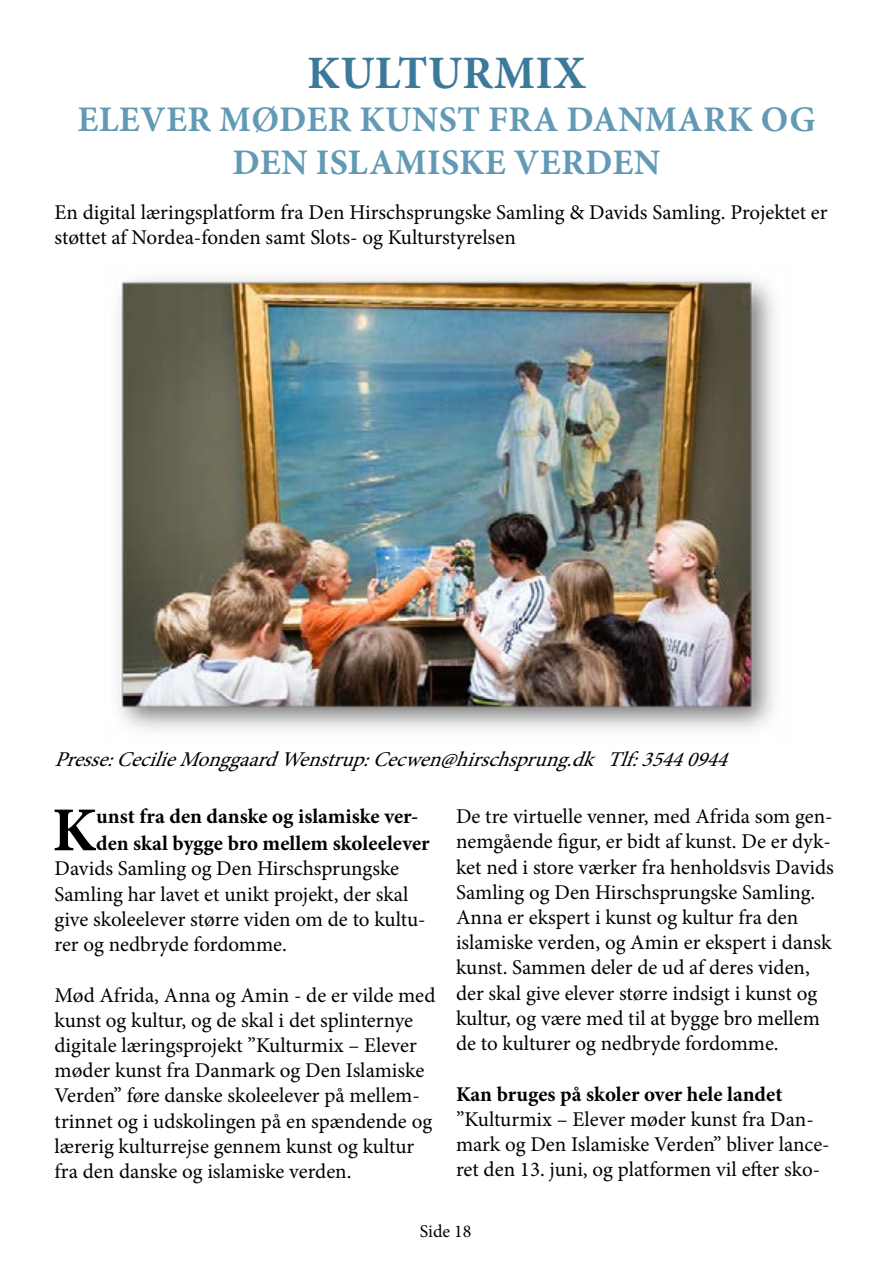
<style>
.page{position:relative;width:893px;height:1263px;background:#fff}
.page>*{position:absolute;margin:0;border:0;box-sizing:border-box;transform-origin:0 0}
.t1{font:700 62.55px "Minion Pro";color:#000}
.t2{font:700 46.5px "Minion Pro";letter-spacing:.01em;color:#3d799a}
.t3{font:700 36px/43.2px "Minion Pro";letter-spacing:.01em;color:#629ab5;text-align:center}
.t4{font:21px/25.2px "Minion Pro";color:#000}
.t5{font:700 21px/27px "Minion Pro";color:#000}
.t6{font:italic 21px "Minion Pro";color:#000}
.t7{font:18px "Minion Pro";color:#000}
</style>
<div class="page">
<img style="left:118px;top:278px;width:656px;height:452px">
<h2 class="t2" style="left:307px;top:40px;width:280px">KULTURMIX</h2>
<h3 class="t3" style="left:77px;top:97px;width:740px">ELEVER MØDER KUNST FRA DANMARK OG<br>DEN ISLAMISKE VERDEN</h3>
<p class="t4" style="left:55px;top:200px;width:775px">En digital læringsplatform fra Den Hirschsprungske Samling &amp; Davids Samling. Projektet er støttet af Nordea-fonden samt Slots- og Kulturstyrelsen</p>
<p class="t6" style="left:55px;top:745px;width:684px">Presse:CecilieMonggaardWenstrup:Cecwen@hirschsprung.dk Tlf:35440944</p>
<h1 class="t1" style="left:52px;top:786px;width:45px">K</h1>
<p class="t5" style="left:96px;top:803px;width:335px">unst fra den danske og islamiske ver&shy;den skal bygge bro mellem skoleelever</p>
<p class="t4" style="left:55px;top:856px;width:373px">Davids Samling og Den Hirschsprungske Samling har lavet et unikt projekt, der skal give skoleelever større viden om de to kultu&shy;rer og nedbryde fordomme.</p>
<p class="t4" style="left:55px;top:982px;width:382px">Mød Afrida, Anna og Amin - de er vilde med kunst og kultur, og de skal i det splinternye digitale læringsprojekt ”Kulturmix – Elever møder kunst fra Danmark og Den Islamiske Verden” føre danske skoleelever på mellem&shy;trinnet og i udskolingen på en spændende og lærerig kulturrejse gennem kunst og kultur fra den danske og islamiske verden.</p>
<p class="t4" style="left:456px;top:804px;width:379px">De tre virtuelle venner, med Afrida som gen&shy;nemgående figur, er bidt af kunst. De er dyk&shy;ket ned i store værker fra henholdsvis Davids Samling og Den Hirschsprungske Samling.<br>Anna er ekspert i kunst og kultur fra den islamiske verden, og Amin er ekspert i dansk kunst. Sammen deler de ud af deres viden, der skal give elever større indsigt i kunst og kultur, og være med til at bygge bro mellem de to kulturer og nedbryde fordomme.</p>
<p class="t5" style="left:456px;top:1080px;width:328px">Kan bruges på skoler over hele landet</p>
<p class="t4" style="left:456px;top:1106px;width:375px">”Kulturmix – Elever møder kunst fra Dan&shy;mark og Den Islamiske Verden” bliver lance&shy;ret den 13. juni, og platformen vil efter sko-</p>
<p class="t7" style="left:420px;top:1219px;width:53px">Side 18</p>
</div>
